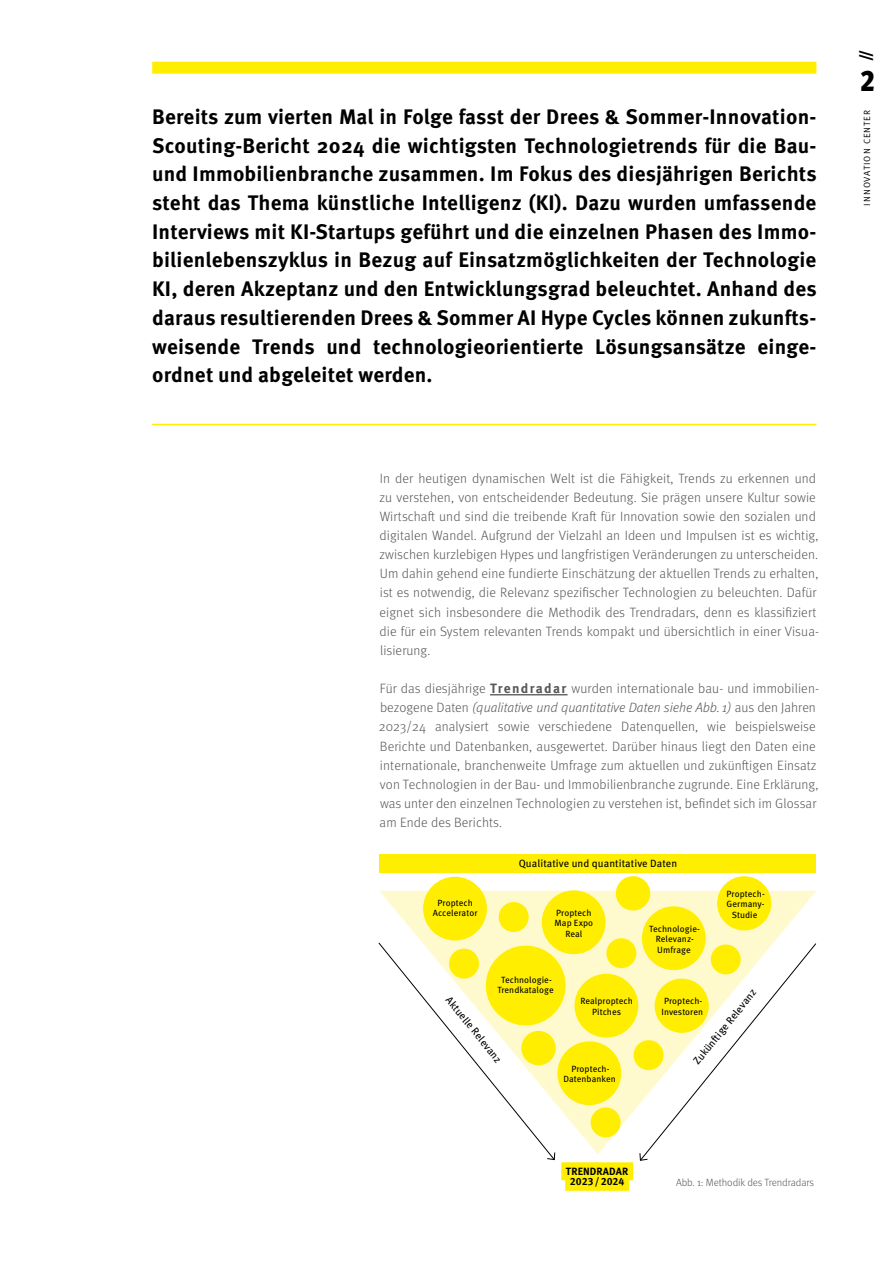
<style>
.page{position:relative;width:893px;height:1263px;background:#fff}
.page>*{position:absolute;margin:0;border:0;box-sizing:border-box;transform-origin:0 0}
.t1{font:900 condensed 30px "Meta OT";color:#000}
.t2{font:700 21px/28.7px "Meta OT";letter-spacing:.01em;color:#000;text-align:justify}
.t3{font:900 15px "Meta OT";color:#000}
.t4{font:300 13.5px/19.2px "Meta OT";letter-spacing:.01em;color:#575756}
.t5{font:10.5px "Meta OT";letter-spacing:.01em;color:#000}
.t6{font:300 10.5px "Meta OT";letter-spacing:-.01em;color:#575756}
.t7{font:700 10.5px/10.5px "Meta OT";letter-spacing:.01em;color:#000;text-align:center}
.t8{font:9px/10.5px "Meta OT";letter-spacing:.01em;color:#000;text-align:center}
.t9{font:9px "Meta OT Norm";letter-spacing:.11em;color:#000}
.s1{font-weight:700}
.s2{font-style:italic}
</style>
<div class="page">
<hr style="left:490px;top:694px;width:78px;height:1px;background:#575756">
<div style="left:152px;top:62px;width:664px;height:12px;background:#fe0"></div>
<hr style="left:152px;top:424px;width:664px;height:1px;background:#fe0">
<svg style="left:380px;top:891px;width:436px;height:263px;fill:#ffface"></svg>
<div style="left:380px;top:854px;width:436px;height:18px;background:#fe0"></div>
<div style="left:423px;top:877px;width:64px;height:63px;background:#fe0;border-radius:50%"></div>
<div style="left:486px;top:946px;width:80px;height:79px;background:#fe0;border-radius:50%"></div>
<div style="left:542px;top:890px;width:64px;height:64px;background:#fe0;border-radius:50%"></div>
<div style="left:642px;top:906px;width:64px;height:64px;background:#fe0;border-radius:50%"></div>
<div style="left:557px;top:1041px;width:64px;height:64px;background:#fe0;border-radius:50%"></div>
<div style="left:574px;top:974px;width:64px;height:63px;background:#fe0;border-radius:50%"></div>
<div style="left:717px;top:876px;width:54px;height:54px;background:#fe0;border-radius:50%"></div>
<div style="left:499px;top:902px;width:30px;height:30px;background:#fe0;border-radius:50%"></div>
<div style="left:606px;top:938px;width:30px;height:30px;background:#fe0;border-radius:50%"></div>
<div style="left:634px;top:1040px;width:29px;height:30px;background:#fe0;border-radius:50%"></div>
<div style="left:591px;top:1107px;width:30px;height:30px;background:#fe0;border-radius:50%"></div>
<div style="left:616px;top:876px;width:34px;height:34px;background:#fe0;border-radius:50%"></div>
<div style="left:561px;top:1162px;width:72px;height:18px;background:#fe0"></div>
<div style="left:565px;top:1173px;width:64px;height:18px;background:#fe0"></div>
<svg style="left:639px;top:942px;width:178px;height:219px"></svg>
<svg style="left:378px;top:942px;width:178px;height:218px"></svg>
<p class="t2" style="left:152px;top:102px;width:666px">Bereits zum vierten Mal in Folge fasst der Drees &amp; Sommer-Innovation-Scouting-Bericht 2024 die wichtigsten Technologietrends für die Bau&shy;und Immobilienbranche zusammen. Im Fokus des diesjährigen Berichts steht das Thema künstliche Intelligenz (KI). Dazu wurden umfassende Interviews mit KI-Startups geführt und die einzelnen Phasen des Immo&shy;bilienlebenszyklus in Bezug auf Einsatzmöglichkeiten der Technologie KI, deren Akzeptanz und den Entwicklungsgrad beleuchtet. Anhand des daraus resultierenden Drees &amp; Sommer AI Hype Cycles können zukunfts&shy;weisende Trends und technologieorientierte Lösungsansätze einge&shy;ordnet und abgeleitet werden.</p>
<p class="t4" style="left:379px;top:469px;width:441px">In der heutigen dynamischen Welt ist die Fähigkeit, Trends zu erkennen und zu verstehen, von entscheidender Bedeutung. Sie prägen unsere Kultur sowie Wirtschaft und sind die treibende Kraft für Innovation sowie den sozialen und digitalen Wandel. Aufgrund der Vielzahl an Ideen und Impulsen ist es wichtig, zwischen kurzlebigen Hypes und langfristigen Veränderungen zu unterscheiden.<br>Um dahin gehend eine fundierte Einschätzung der aktuellen Trends zu erhalten, ist es notwendig, die Relevanz spezifischer Technologien zu beleuchten. Dafür eignet sich insbesondere die Methodik des Trendradars, denn es klassifiziert die für ein System relevanten Trends kompakt und übersichtlich in einer Visua&shy;lisierung.</p>
<p class="t4" style="left:379px;top:679px;width:441px">Für das diesjährige <span class="s1">Trendradar</span> wurden internationale bau- und immobilien--- bezogene Daten <span class="s2">(qualitative und quantitative Daten siehe Abb. 1)</span> aus den Jahren 2023/24 analysiert sowie verschiedene Datenquellen, wie beispielsweise Berichte und Datenbanken, ausgewertet. Darüber hinaus liegt den Daten eine internationale, branchenweite Umfrage zum aktuellen und zukünftigen Einsatz von Technologien in der Bau- und Immobilienbranche zugrunde. Eine Erklärung, was unter den einzelnen Technologien zu verstehen ist, befindet sich im Glossar am Ende des Berichts.</p>
<p class="t8" style="left:433px;top:898px;width:46px">Proptech<br>Accelerator</p>
<p class="t5" style="left:519px;top:857px;width:160px">Qualitative und quantitative Daten</p>
<p class="t8" style="left:555px;top:907px;width:40px">Proptech<br>Map Expo<br>Real</p>
<p class="t8" style="left:649px;top:923px;width:52px">Technologie-<br>Relevanz-<br>Umfrage</p>
<p class="t8" style="left:727px;top:888px;width:40px">Proptech-<br>Germany-<br>Studie</p>
<p class="t8" style="left:497px;top:974px;width:58px">Technologie-<br>Trendkataloge</p>
<p class="t5" style="left:453px;top:994px;width:83px;rotate:51deg">Aktuelle Relevanz</p>
<p class="t5" style="left:690px;top:1059px;width:95px;rotate:-51deg">Zukünftige Relevanz</p>
<p class="t8" style="left:661px;top:996px;width:43px;text-align:left">Proptech-<br>Investoren</p>
<p class="t8" style="left:580px;top:996px;width:54px">Realproptech<br>Pitches</p>
<p class="t8" style="left:563px;top:1063px;width:54px">Proptech-<br>Datenbanken</p>
<p class="t7" style="left:566px;top:1166px;width:64px">TRENDRADAR<br>2023/2024</p>
<p class="t6" style="left:676px;top:1176px;width:139px">Abb. 1: Methodik des Trendradars</p>
<p class="t3" style="left:856px;top:61px;width:13px;rotate:-90deg">//</p>
<h1 class="t1" style="left:860px;top:61px;width:16px">2</h1>
<p class="t9" style="left:862px;top:205px;width:97px;rotate:-90deg">INNOVATION CENTER</p>
</div>
